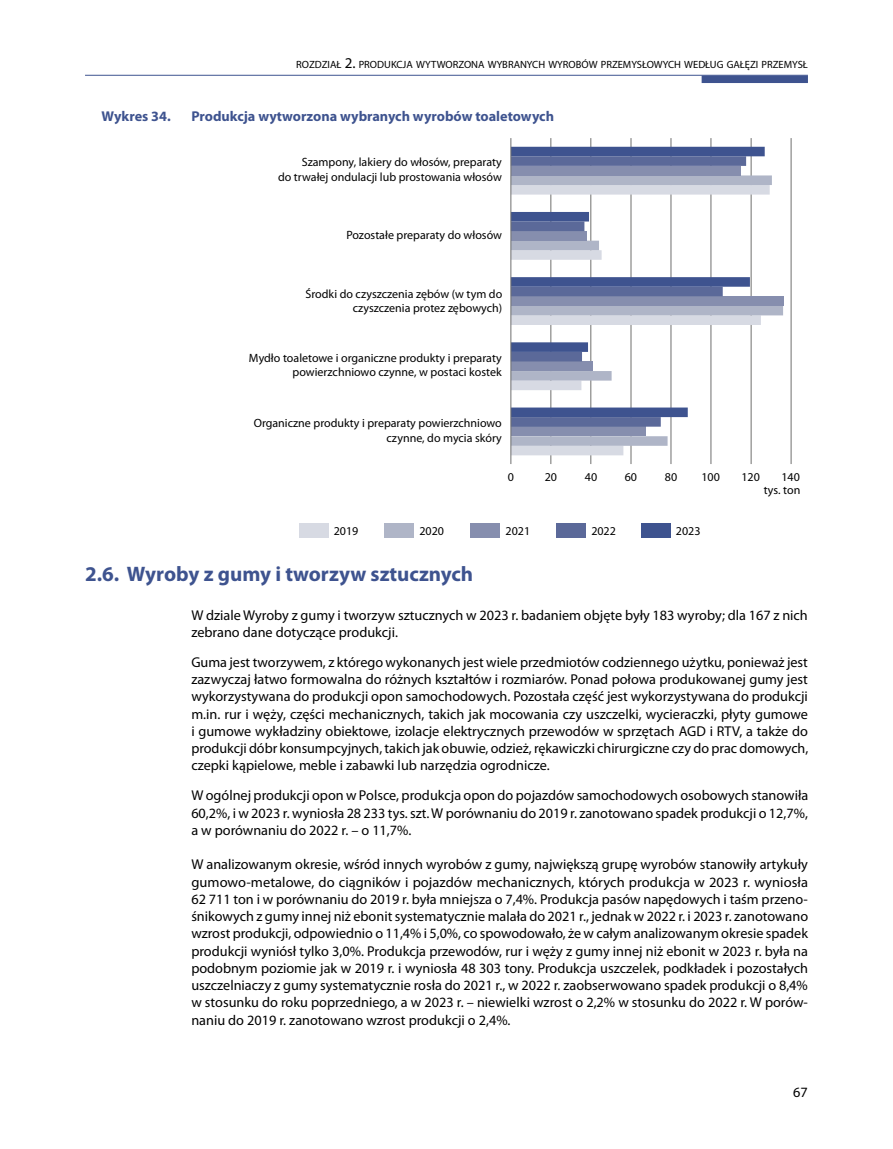
<style>
.page{position:relative;width:893px;height:1149px;background:#fff}
.page>*{position:absolute;margin:0;border:0;box-sizing:border-box;transform-origin:0 0}
.t1{font:700 21px "Myriad Pro";color:#3e538f}
.t2{font:14.25px/17.2px "Myriad Pro";color:#000;text-align:justify}
.t3{font:700 14.25px "Myriad Pro";color:#3e538f}
.t4{font:12px/14.4px "Myriad Pro";color:#000;text-align:right}
.t5{font:10.5px "Myriad Pro";color:#000}
.s1{font-size:15px}
</style>
<div class="page">
<div style="left:702px;top:75px;width:106px;height:8px;background:#3e538f"></div>
<hr style="left:85px;top:75px;width:723px;height:1px;background:#3e538f">
<div style="left:385px;top:523px;width:29px;height:15px;background:#afb5c7"></div>
<div style="left:299px;top:523px;width:30px;height:15px;background:#d7dae3"></div>
<div style="left:470px;top:523px;width:30px;height:15px;background:#868eae"></div>
<div style="left:556px;top:523px;width:30px;height:15px;background:#5b6999"></div>
<div style="left:642px;top:523px;width:29px;height:15px;background:#3e538f"></div>
<hr style="left:791px;top:138px;width:1px;height:326px;background:#6f6f6e">
<hr style="left:751px;top:138px;width:1px;height:326px;background:#6f6f6e">
<hr style="left:711px;top:138px;width:1px;height:326px;background:#6f6f6e">
<hr style="left:671px;top:138px;width:1px;height:326px;background:#6f6f6e">
<hr style="left:631px;top:138px;width:1px;height:326px;background:#6f6f6e">
<hr style="left:591px;top:138px;width:1px;height:326px;background:#6f6f6e">
<hr style="left:551px;top:138px;width:1px;height:326px;background:#6f6f6e">
<svg style="left:511px;top:445px;width:241px;height:10px"></svg>
<svg style="left:511px;top:175px;width:272px;height:270px"></svg>
<div style="left:511px;top:296px;width:272px;height:10px;background:#868eae"></div>
<div style="left:511px;top:426px;width:134px;height:10px;background:#868eae"></div>
<svg style="left:511px;top:417px;width:235px;height:9px;fill:#5b6999"></svg>
<svg style="left:511px;top:147px;width:254px;height:270px"></svg>
<hr style="left:510px;top:138px;width:1px;height:326px;background:#6f6f6e">
<p class="t5" style="left:296px;top:58px;width:513px">ROZDZIAŁ <span class="s1">2.</span> PRODUKCJA WYTWORZONA WYBRANYCH WYROBÓW PRZEMYSŁOWYCH WEDŁUG GAŁĘZI PRZEMYSŁ</p>
<p class="t3" style="left:102px;top:107px;width:71px">Wykres 34.</p>
<p class="t3" style="left:191px;top:107px;width:364px">Produkcja wytworzona wybranych wyrobów toaletowych</p>
<p class="t4" style="left:278px;top:155px;width:225px">Szampony, lakiery do włosów, preparaty<br>do trwałej ondulacji lub prostowania włosów</p>
<p class="t4" style="left:346px;top:227px;width:157px">Pozostałe preparaty do włosów</p>
<p class="t4" style="left:305px;top:286px;width:198px">Środki do czyszczenia zębów (w tym do czyszczenia protez zębowych)</p>
<p class="t4" style="left:249px;top:350px;width:254px">Mydło toaletowe i organiczne produkty i preparaty powierzchniowo czynne, w postaci kostek</p>
<p class="t4" style="left:254px;top:415px;width:250px">Organiczne produkty i preparaty powierzchniowo czynne, do mycia skóry</p>
<p class="t4" style="left:508px;top:469px;width:8px">0</p>
<p class="t4" style="left:545px;top:469px;width:14px">20</p>
<p class="t4" style="left:585px;top:469px;width:14px">40</p>
<p class="t4" style="left:625px;top:469px;width:14px">60</p>
<p class="t4" style="left:665px;top:469px;width:14px">80</p>
<p class="t4" style="left:701px;top:469px;width:20px">100</p>
<p class="t4" style="left:741px;top:469px;width:20px">120</p>
<p class="t4" style="left:764px;top:469px;width:38px;line-height:13.6px">140 tys. ton</p>
<p class="t4" style="left:334px;top:523px;width:26px">2019</p>
<p class="t4" style="left:419px;top:523px;width:26px">2020</p>
<p class="t4" style="left:506px;top:523px;width:26px">2021</p>
<p class="t4" style="left:591px;top:523px;width:26px">2022</p>
<p class="t4" style="left:676px;top:523px;width:26px">2023</p>
<h1 class="t1" style="left:85px;top:560px;width:390px">2.6. Wyroby z gumy i tworzyw sztucznych</h1>
<p class="t2" style="left:191px;top:605px;width:618px">W dziale Wyroby z gumy i tworzyw sztucznych w 2023 r. badaniem objęte były 183 wyroby; dla 167 z nich zebrano dane dotyczące produkcji.</p>
<p class="t2" style="left:191px;top:653px;width:618px">Guma jest tworzywem, z którego wykonanych jest wiele przedmiotów codziennego użytku, ponieważ jest zazwyczaj łatwo formowalna do różnych kształtów i rozmiarów. Ponad połowa produkowanej gumy jest wykorzystywana do produkcji opon samochodowych. Pozostała część jest wykorzystywana do produkcji m.in. rur i węży, części mechanicznych, takich jak mocowania czy uszczelki, wycieraczki, płyty gumowe i gumowe wykładziny obiektowe, izolacje elektrycznych przewodów w sprzętach AGD i RTV, a także do produkcji dóbr konsumpcyjnych, takich jak obuwie, odzież, rękawiczki chirurgiczne czy do prac domowych, czepki kąpielowe, meble i zabawki lub narzędzia ogrodnicze.</p>
<p class="t2" style="left:191px;top:786px;width:618px">W ogólnej produkcji opon w Polsce, produkcja opon do pojazdów samochodowych osobowych stanowiła 60,2%, i w 2023 r. wyniosła 28 233 tys. szt. W porównaniu do 2019 r. zanotowano spadek produkcji o 12,7%, a w porównaniu do 2022 r. – o 11,7%.</p>
<p class="t2" style="left:191px;top:855px;width:618px">W analizowanym okresie, wśród innych wyrobów z gumy, największą grupę wyrobów stanowiły artykuły gumowo-metalowe, do ciągników i pojazdów mechanicznych, których produkcja w 2023 r. wyniosła 62 711 ton i w porównaniu do 2019 r. była mniejsza o 7,4%. Produkcja pasów napędowych i taśm przeno&shy;śnikowych z gumy innej niż ebonit systematycznie malała do 2021 r., jednak w 2022 r. i 2023 r. zanotowano wzrost produkcji, odpowiednio o 11,4% i 5,0%, co spowodowało, że w całym analizowanym okresie spadek produkcji wyniósł tylko 3,0%. Produkcja przewodów, rur i węży z gumy innej niż ebonit w 2023 r. była na podobnym poziomie jak w 2019 r. i wyniosła 48 303 tony. Produkcja uszczelek, podkładek i pozostałych uszczelniaczy z gumy systematycznie rosła do 2021 r., w 2022 r. zaobserwowano spadek produkcji o 8,4% w stosunku do roku poprzedniego, a w 2023 r. – niewielki wzrost o 2,2% w stosunku do 2022 r. W porów&shy;naniu do 2019 r. zanotowano wzrost produkcji o 2,4%.</p>
<p class="t2" style="left:793px;top:1082px;width:16px">67</p>
</div>
